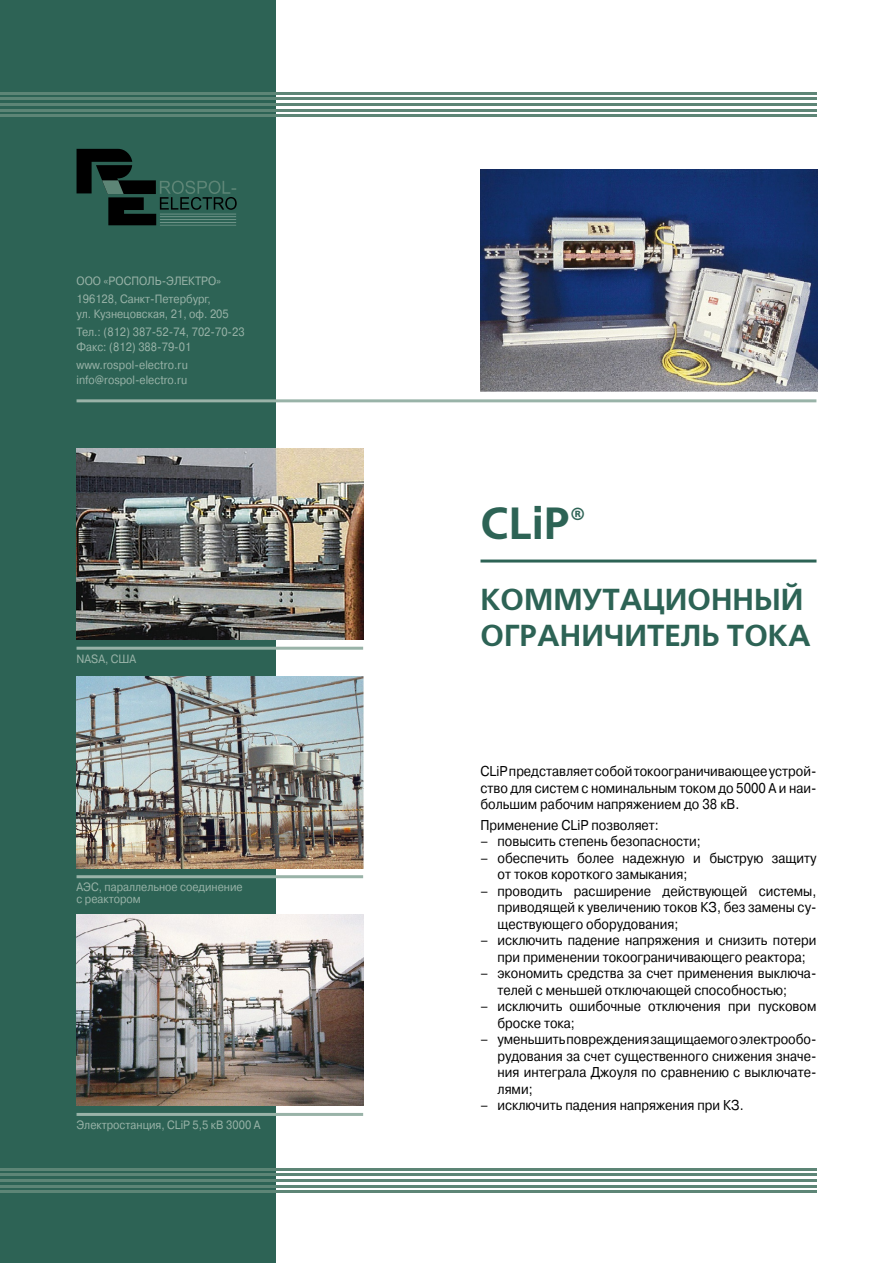
<style>
.page{position:relative;width:893px;height:1263px;background:#fff}
.page>*{position:absolute;margin:0;border:0;box-sizing:border-box;transform-origin:0 0}
.t1{font:700 45px "Free Set C";color:#2d6355}
.t2{font:700 30.3px/36.3px "Free Set C";color:#2d6355}
.t3{font:700 17.55px "Free Set C";color:#2d6355}
.list{font:14.25px/16.5px "Pragmatica C";color:#000;scale:.9 1}
.body{font:14.25px/16.5px "Pragmatica C";color:#000;scale:.9 1}
.t4{font:12px/14.4px "Pragmatica C";color:#99b3a8;scale:.9 1}
</style>
<div class="page">
<hr style="left:480px;top:559px;width:336px;height:3px;background:#2d6355">
<div style="left:0;top:0;width:276px;height:1263px;background:#2d6355"></div>
<img style="left:77px;top:914px;width:286px;height:192px">
<img style="left:76px;top:677px;width:287px;height:191px">
<img style="left:77px;top:448px;width:286px;height:191px">
<hr style="left:0;top:1191px;width:816px;height:2px;background:#5d8576">
<hr style="left:0;top:1185px;width:816px;height:2px;background:#5d8576">
<hr style="left:0;top:1179px;width:816px;height:2px;background:#5d8576">
<hr style="left:0;top:1174px;width:816px;height:2px;background:#5d8576">
<hr style="left:0;top:1168px;width:816px;height:2px;background:#5d8576">
<hr style="left:77px;top:647px;width:286px;height:3px;background:#99b3a8">
<hr style="left:77px;top:875px;width:286px;height:3px;background:#99b3a8">
<hr style="left:77px;top:1113px;width:286px;height:3px;background:#99b3a8">
<img style="left:480px;top:169px;width:337px;height:222px">
<hr style="left:77px;top:399px;width:739px;height:3px;background:#99b3a8">
<hr style="left:160px;top:225px;width:76px;height:1px;background:#a9beb5">
<svg style="left:77px;top:149px;width:160px;height:76px"></svg>
<hr style="left:0;top:115px;width:816px;height:2px;background:#5d8576">
<hr style="left:0;top:109px;width:816px;height:2px;background:#5d8576">
<hr style="left:0;top:103px;width:816px;height:2px;background:#5d8576">
<hr style="left:0;top:98px;width:816px;height:2px;background:#5d8576">
<hr style="left:0;top:92px;width:816px;height:2px;background:#5d8576">
<p class="t4" style="left:77px;top:274px;width:162px">ООО «РОСПОЛЬ-ЭЛЕКТРО»</p>
<p class="t4" style="left:77px;top:292px;width:171px">196128, Cанкт-Петербург,<br>ул. Кузнецовская, 21, оф. 205</p>
<p class="t4" style="left:77px;top:325px;width:188px">Тел.: (812) 387-52-74, 702-70-23<br>Факс: (812) 388-79-01</p>
<p class="t4" style="left:77px;top:358px;width:125px">www.rospol-electro.ru info@rospol-electro.ru</p>
<p class="t4" style="left:77px;top:652px;width:68px">NASA, США</p>
<p class="t4" style="left:77px;top:881px;width:186px;line-height:12px">АЭС, параллельное соединение с реактором</p>
<p class="t4" style="left:77px;top:1118px;width:206px">Электростанция, CLiP 5,5 кВ 3000 А</p>
<p class="t1" style="left:480px;top:498px;width:91px">CLiP</p>
<p class="t3" style="left:570px;top:504px;width:16px">®</p>
<p class="t2" style="left:480px;top:582px;width:332px">КОММУТАЦИОННЫЙ<br>ОГРАНИЧИТЕЛЬ ТОКА</p>
<p class="body" style="left:480px;top:763px;width:375px">CLiP представляет собой токоограничивающее устрой&shy;ство для систем с номинальным током до 5000 А и наи&shy;большим рабочим напряжением до 38 кВ.</p>
<p class="body" style="left:480px;top:817px;width:200px">Применение CLiP позволяет:</p>
<p class="list" style="left:480px;top:833px;width:246px">– повысить степень безопасности;</p>
<p class="list" style="left:497px;top:850px;width:356px;text-indent:-17px">– обеспечить более надежную и быструю защиту от токов короткого замыкания;</p>
<p class="list" style="left:497px;top:883px;width:356px;text-align:justify;text-indent:-17px">– проводить расширение действующей системы, приводящей к увеличению токов КЗ, без замены су&shy;ществующего оборудования;</p>
<p class="list" style="left:480px;top:932px;width:375px;text-align:center">– исключить падение напряжения и снизить потери при применении токоограничивающего реактора;</p>
<p class="list" style="left:497px;top:965px;width:356px;text-indent:-17px">– экономить средства за счет применения выключа&shy;телей с меньшей отключающей способностью;</p>
<p class="list" style="left:497px;top:998px;width:356px;text-indent:-17px">– исключить ошибочные отключения при пусковом броске тока;</p>
<p class="list" style="left:497px;top:1031px;width:356px;text-indent:-17px">– уменьшить повреждения защищаемого электрообо&shy;рудования за счет существенного снижения значе&shy;ния интеграла Джоуля по сравнению с выключате&shy;лями;</p>
<p class="list" style="left:480px;top:1097px;width:294px">– исключить падения напряжения при КЗ.</p>
</div>
